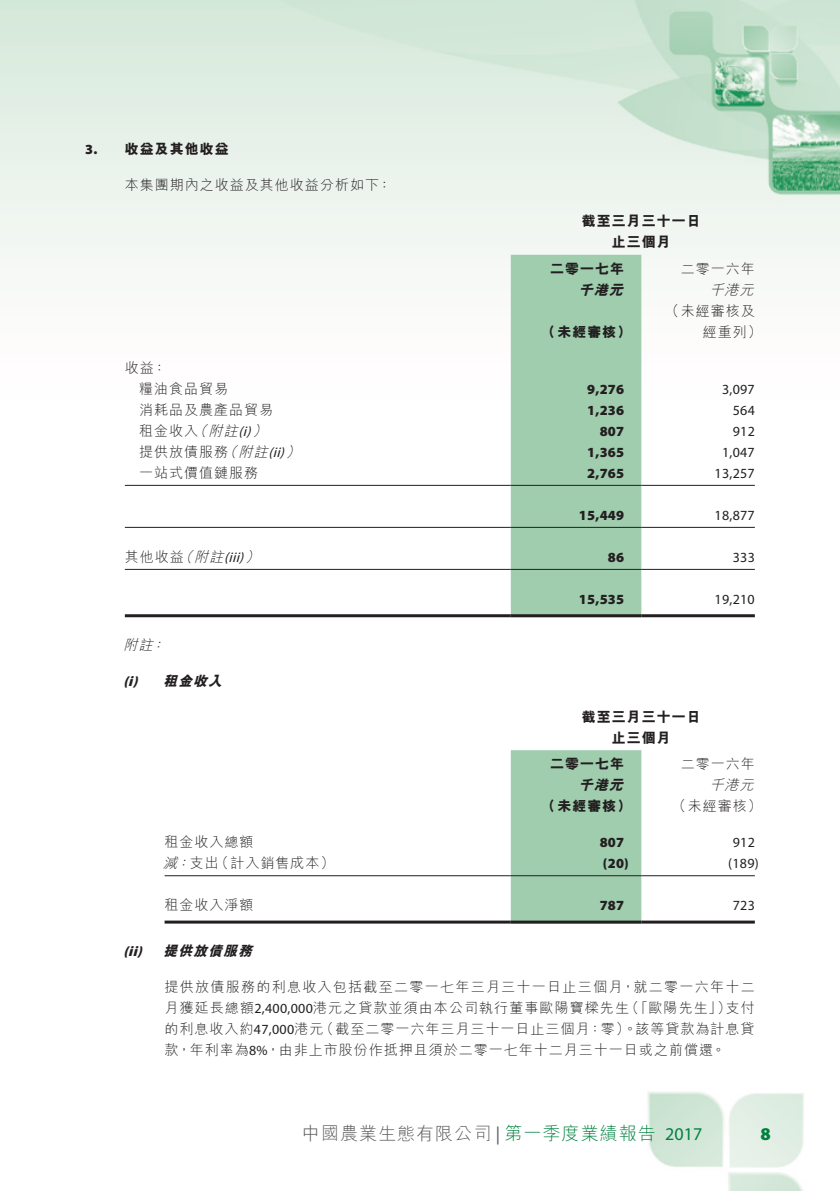
<style>
.page{position:relative;width:840px;height:1191px;background:#fff}
.page>*{position:absolute;margin:0;border:0;box-sizing:border-box;transform-origin:0 0}
.t1{font:300 18px "M Hei HK";letter-spacing:.055em;color:#57585a}
.t2{font:18px "Myriad Pro";color:#00813f}
.t3{font:900 18px "Myriad Pro";color:#00813f}
.Notes{font:300 14px/21px "M Hei HK";letter-spacing:.07em;color:#231f20}
.Notes-2{font:14px "Myriad Pro";letter-spacing:.02em;color:#231f20}
.Notes-3{font:900 14px "Myriad Pro";letter-spacing:.02em;color:#231f20}
.Notes-4{font:800 14px "M Hei HK";letter-spacing:.07em;color:#231f20}
.Notes-5{font:300 14px/21px "M Hei HK";letter-spacing:.09em;color:#231f20;text-align:right}
.Notes-6{font:italic 300 14px "M Hei HK";color:#231f20}
.Notes-7{font:italic 14px "Myriad Pro";color:#231f20}
.Notes_HD2{font:italic 800 14px "M Hei HK";color:#231f20}
.Notes_HD1{font:800 14px "M Hei HK";letter-spacing:.07em;color:#231f20}
.Notes_HD2-2{font:italic 900 14px "Myriad Pro";color:#231f20}
.Notes-8{font:italic 800 14px "M Hei HK";color:#231f20}
.Notes_HD1-2{font:900 14px "Myriad Pro";color:#231f20}
.s1{font-family:"M Hei HK";font-weight:300}
.s2{font-family:"Myriad Pro";font-weight:400}
.s3{color:#00813f}
</style>
<div class="page">
<img style="left:1px;top:0;width:838px;height:618px">
<img style="left:647px;top:1091px;width:157px;height:100px">
<img style="left:0;top:0;width:1px;height:705px">
<div style="left:510px;top:255px;width:131px;height:359px;background:#9fcdae"></div>
<hr style="left:125px;top:485px;width:385px;height:1px;background:#231f20">
<hr style="left:510px;top:485px;width:131px;height:1px;background:#231f20">
<hr style="left:641px;top:485px;width:113px;height:1px;background:#231f20">
<hr style="left:125px;top:527px;width:385px;height:1px;background:#231f20">
<hr style="left:510px;top:527px;width:131px;height:1px;background:#231f20">
<hr style="left:641px;top:527px;width:113px;height:1px;background:#231f20">
<hr style="left:125px;top:569px;width:385px;height:1px;background:#231f20">
<hr style="left:510px;top:569px;width:131px;height:1px;background:#231f20">
<hr style="left:641px;top:569px;width:113px;height:1px;background:#231f20">
<hr style="left:125px;top:614px;width:385px;height:3px;background:#231f20">
<hr style="left:510px;top:614px;width:131px;height:3px;background:#231f20">
<hr style="left:641px;top:614px;width:113px;height:3px;background:#231f20">
<div style="left:510px;top:750px;width:131px;height:170px;background:#9fcdae"></div>
<hr style="left:164px;top:875px;width:346px;height:1px;background:#231f20">
<hr style="left:510px;top:875px;width:131px;height:1px;background:#231f20">
<hr style="left:641px;top:875px;width:113px;height:1px;background:#231f20">
<hr style="left:164px;top:920px;width:346px;height:3px;background:#231f20">
<hr style="left:510px;top:920px;width:131px;height:3px;background:#231f20">
<hr style="left:641px;top:920px;width:113px;height:3px;background:#231f20">
<p class="Notes_HD1-2" style="left:85px;top:140px;width:14px">3.</p>
<p class="Notes_HD1" style="left:125px;top:142px;width:105px">收益及其他收益</p>
<p class="Notes" style="left:125px;top:174px;width:268px">本集團期內之收益及其他收益分析如下：</p>
<p class="Notes-4" style="left:581px;top:214px;width:120px">截至三月三十一日</p>
<p class="Notes-4" style="left:611px;top:235px;width:60px">止三個月</p>
<p class="Notes" style="left:680px;top:258px;width:75px">二零一六年</p>
<p class="Notes-4" style="left:550px;top:262px;width:75px">二零一七年</p>
<p class="Notes-8" style="left:578px;top:283px;width:49px">千港元</p>
<p class="Notes-4" style="left:541px;top:325px;width:91px">（未經審核(</p>
<p class="Notes-6" style="left:709px;top:283px;width:49px">千港元</p>
<p class="Notes" style="left:664px;top:300px;width:91px">（未經審核及</p>
<p class="Notes" style="left:702px;top:321px;width:60px">經重列(</p>
<p class="Notes" style="left:125px;top:357px;width:43px">收益：</p>
<p class="Notes" style="left:139px;top:378px;width:90px">糧油食品貿易</p>
<p class="Notes-3" style="left:586px;top:380px;width:39px">9,276</p>
<p class="Notes-2" style="left:721px;top:381px;width:34px">3,097</p>
<p class="Notes" style="left:139px;top:399px;width:135px">消耗品及農產品貿易</p>
<p class="Notes-3" style="left:586px;top:401px;width:39px">1,236</p>
<p class="Notes-2" style="left:732px;top:402px;width:24px">564</p>
<p class="Notes-6" style="left:193px;top:424px;width:50px">（附註</p>
<p class="Notes-7" style="left:238px;top:423px;width:33px"><span class="s1">(</span>(i(</p>
<p class="Notes" style="left:139px;top:420px;width:60px">租金收入</p>
<p class="Notes-3" style="left:599px;top:422px;width:26px">807</p>
<p class="Notes-2" style="left:732px;top:423px;width:24px">912</p>
<p class="Notes-6" style="left:223px;top:445px;width:50px">（附註</p>
<p class="Notes-7" style="left:268px;top:444px;width:37px"><span class="s1">(</span>(i i(</p>
<p class="Notes" style="left:139px;top:441px;width:90px">提供放債服務</p>
<p class="Notes-3" style="left:586px;top:443px;width:39px">1,365</p>
<p class="Notes-2" style="left:721px;top:444px;width:34px">1,047</p>
<p class="Notes" style="left:139px;top:462px;width:120px">一站式價值鏈服務</p>
<p class="Notes-3" style="left:586px;top:464px;width:39px">2,765</p>
<p class="Notes-2" style="left:714px;top:465px;width:42px">13,257</p>
<p class="Notes-3" style="left:578px;top:506px;width:47px">15,449</p>
<p class="Notes-2" style="left:714px;top:507px;width:42px">18,877</p>
<p class="Notes-6" style="left:178px;top:550px;width:66px">（附註 <span class="s2">iii</span></p>
<p class="Notes-6" style="left:239px;top:550px;width:25px">(<span class="s2">(</span></p>
<p class="Notes" style="left:125px;top:546px;width:60px">其他收益</p>
<p class="Notes-7" style="left:224px;top:549px;width:10px">(</p>
<p class="Notes-3" style="left:607px;top:548px;width:18px">86</p>
<p class="Notes-2" style="left:732px;top:549px;width:24px">333</p>
<p class="Notes-3" style="left:578px;top:590px;width:47px">15,535</p>
<p class="Notes-2" style="left:714px;top:591px;width:42px">19,210</p>
<p class="Notes-6" style="left:123px;top:637px;width:34px">附註</p>
<p class="Notes-6" style="left:151px;top:637px;width:19px">：</p>
<p class="Notes_HD2-2" style="left:123px;top:671px;width:20px">)i(</p>
<p class="Notes_HD2" style="left:163px;top:673px;width:64px">租金收入</p>
<p class="Notes-4" style="left:581px;top:709px;width:120px">截至三月三十一日</p>
<p class="Notes-4" style="left:611px;top:730px;width:60px">止三個月</p>
<p class="Notes" style="left:680px;top:753px;width:75px">二零一六年</p>
<p class="Notes-4" style="left:550px;top:757px;width:75px">二零一七年</p>
<p class="Notes-8" style="left:578px;top:778px;width:49px">千港元</p>
<p class="Notes-6" style="left:709px;top:778px;width:49px">千港元</p>
<p class="Notes-4" style="left:541px;top:799px;width:91px">（未經審核）</p>
<p class="Notes" style="left:671px;top:795px;width:91px">（未經審核(</p>
<p class="Notes" style="left:164px;top:831px;width:90px">租金收入總額</p>
<p class="Notes-3" style="left:599px;top:833px;width:26px">807</p>
<p class="Notes-2" style="left:732px;top:834px;width:24px">912</p>
<p class="Notes" style="left:215px;top:852px;width:121px">（計入銷售成本(</p>
<p class="Notes" style="left:190px;top:852px;width:30px">支出</p>
<p class="Notes-6" style="left:163px;top:856px;width:19px">減</p>
<p class="Notes-6" style="left:176px;top:856px;width:19px">：</p>
<p class="Notes-3" style="left:602px;top:854px;width:28px">)20(</p>
<p class="Notes-2" style="left:727px;top:855px;width:32px">)189(</p>
<p class="Notes_HD2-2" style="left:128px;top:942px;width:15px">ii</p>
<p class="Notes_HD2-2" style="left:123px;top:942px;width:24px">( )</p>
<p class="Notes" style="left:164px;top:894px;width:90px">租金收入淨額</p>
<p class="Notes_HD2" style="left:163px;top:944px;width:94px">提供放債服務</p>
<p class="Notes-3" style="left:599px;top:896px;width:26px">787</p>
<p class="Notes-2" style="left:732px;top:897px;width:24px">723</p>
<p class="Notes-5" style="left:164px;top:976px;width:591px">提供放債服務的利息收入包括截至二零一七年三月三十一日止三個月，就二零一六年十二支付</p>
<p class="Notes" style="left:319px;top:997px;width:436px;text-indent:-155px">月獲延長總額<span class="s2">2,400,000</span>港元之貸款並須由本公司執行董事歐陽寶樑先生<br>（截至二零一六年三月三十一日止三個月：零）。該等貸款為計息貸</p>
<p class="Notes" style="left:624px;top:997px;width:107px">（「歐陽先生」）</p>
<p class="Notes" style="left:164px;top:1018px;width:562px">的利息收入約<span class="s2">47,000</span>港元<br>款，年利率為<span class="s2">8%</span>，由非上市股份作抵押且須於二零一七年十二月三十一日或之前償還。</p>
<p class="t1" style="left:302px;top:1123px;width:355px">中國農業生態有限公司 <span class="s2">|</span> <span class="s3">第一季度業績報告</span></p>
<p class="t2" style="left:664px;top:1122px;width:39px">2017</p>
<p class="t3" style="left:760px;top:1121px;width:12px">8</p>
</div>
